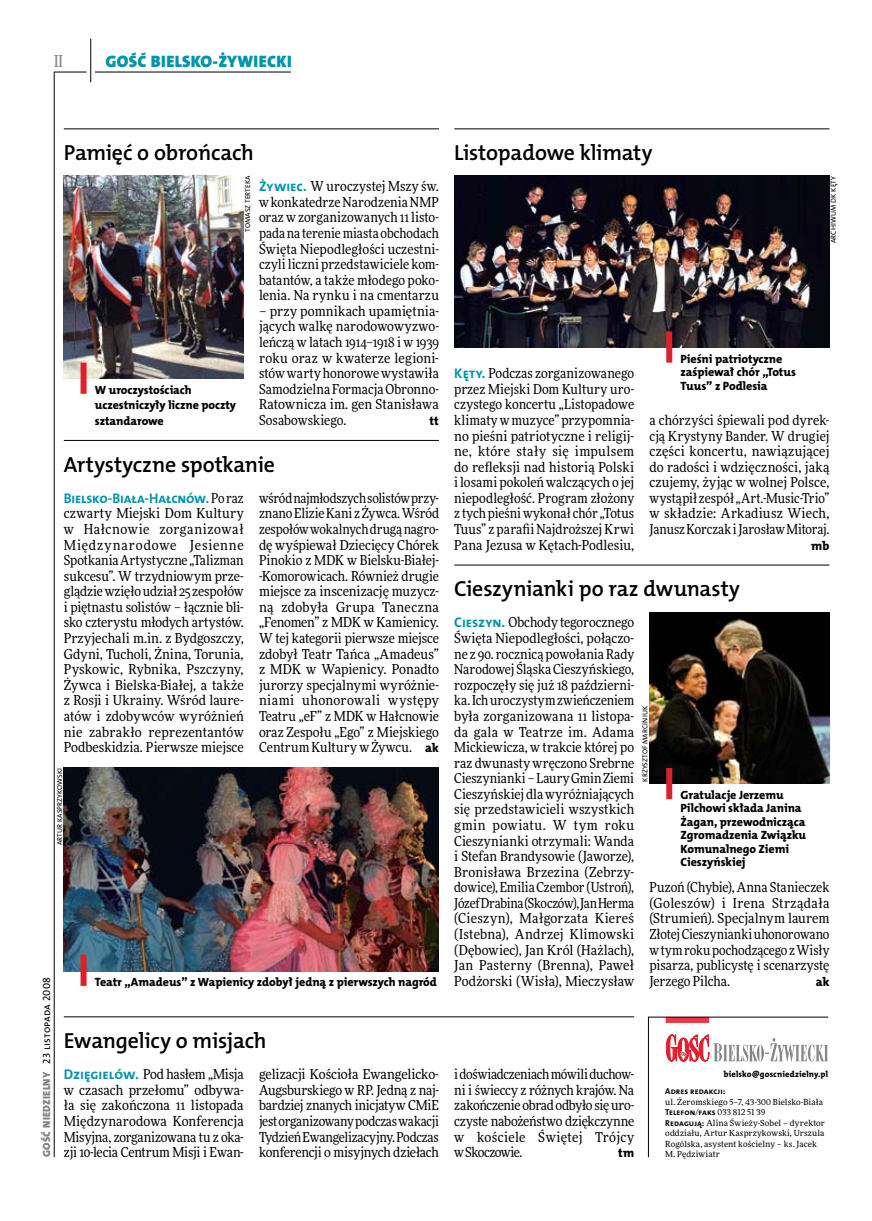
<style>
.page{position:relative;width:872px;height:1221px;background:#fff}
.page>*{position:absolute;margin:0;border:0;box-sizing:border-box;transform-origin:0 0}
.t1{font:21.9px "The Mix HP6 Se Bld";letter-spacing:-.01em;color:#000}
.t2{font:16.65px "The Mix HP9 Blk";letter-spacing:.02em;color:#0093aa}
.t3{font:500 16.5px "Freeday Narrow";color:#858486;scale:.9 1}
.t4{font:13.95px "The Mix HP7 Bld";letter-spacing:-.01em;color:#0093aa}
.t5{font:13.8px/15.6px "Freeday Narrow News";color:#000;text-align:justify}
.t6{font:12.45px "The Mix HP8 Ex Bld";color:#000}
.t7{font:12px/13.5px "The Mix HP8 Ex Bld";letter-spacing:-.005em;color:#000}
.t8{font:10.5px "The Mix HP5 Plain";letter-spacing:.015em;color:#000}
.t9{font:8.55px "The Mix HP7 Bld";letter-spacing:.005em;color:#000}
.t10{font:8.55px "The Mix HP8 Ex Bld";letter-spacing:.035em;color:#000}
.t11{font:8.4px/10.5px "Freeday News";letter-spacing:.01em;color:#000}
.t12{font:7.2px "The Mix HP5 Plain";letter-spacing:.015em;color:#000}
.s1{font-family:"The Mix HP7 Bld";font-size:13.95px;color:#0093aa}
.s2{font-family:"The Mix HP8 Ex Bld";font-size:12.45px}
.s3{font-family:"Freeday Narrow News";font-size:13.8px;color:#000}
.s4{font-family:"The Mix HP9 Blk";color:#858486}
.s5{font-family:"Freeday News";font-size:8.4px}
.s6{font-family:"The Mix HP7 Bld";font-size:8.55px}
</style>
<div class="page">
<hr style="left:54px;top:72px;width:1px;height:1085px;background:#000">
<hr style="left:90px;top:39px;width:1px;height:43px;background:#000">
<hr style="left:54px;top:72px;width:33px;height:1px;background:#000">
<hr style="left:95px;top:72px;width:196px;height:1px;background:#000">
<hr style="left:454px;top:564px;width:375px;height:1px;background:#000">
<img style="left:649px;top:612px;width:180px;height:171px">
<img style="left:64px;top:767px;width:375px;height:204px">
<div style="left:666px;top:768px;width:6px;height:31px;background:#df1f2a"></div>
<hr style="left:64px;top:1016px;width:570px;height:1px;background:#000">
<hr style="left:64px;top:129px;width:375px;height:1px;background:#000">
<hr style="left:64px;top:440px;width:375px;height:1px;background:#000">
<img style="left:64px;top:176px;width:180px;height:202px">
<div style="left:81px;top:362px;width:6px;height:32px;background:#df1f2a"></div>
<div style="left:81px;top:954px;width:6px;height:31px;background:#df1f2a"></div>
<hr style="left:454px;top:129px;width:375px;height:1px;background:#000">
<img style="left:454px;top:176px;width:375px;height:171px">
<div style="left:666px;top:331px;width:6px;height:31px;background:#df1f2a"></div>
<svg style="left:648px;top:1016px;width:180px;height:141px"></svg>
<p class="t3" style="left:54px;top:50px;width:11px">II</p>
<p class="t2" style="left:105px;top:50px;width:188px">GOŚĆ BIELSKO-ŻYWIECKI</p>
<h1 class="t1" style="left:64px;top:139px;width:192px">Pamięć o obrońcach</h1>
<h1 class="t1" style="left:454px;top:139px;width:200px">Listopadowe klimaty</h1>
<p class="t12" style="left:243px;top:232px;width:57px;rotate:-90deg">Tomasz Terteka</p>
<p class="t12" style="left:828px;top:243px;width:68px;rotate:-90deg">Archiwum DK Kęty</p>
<p class="t5" style="left:259px;top:178px;width:181px"><span class="s1">Żywiec.</span> W uroczystej Mszy św. w konkatedrze Narodzenia NMP oraz w zorganizowanych 11 listo&shy;pada na terenie miasta obchodach Święta Niepodległości uczestni&shy;czyli liczni przedstawiciele kom&shy;batantów, a także młodego poko&shy;lenia. Na rynku i na cmentarzu</p>
<p class="t5" style="left:259px;top:303px;width:181px">– przy pomnikach upamiętnia&shy;jących walkę narodowowyzwo&shy;leńczą w latach 1914–1918 i w 1939 roku oraz w kwaterze legioni&shy;stów warty honorowe wystawiła Samodzielna Formacja Obronno-Ratownicza im. gen Stanisława Sosabowskiego.</p>
<p class="t7" style="left:680px;top:352px;width:117px">Pieśni patriotyczne zaśpiewał chór „Totus<br>Tuus” z Podlesia</p>
<p class="t5" style="left:454px;top:365px;width:181px"><span class="s1">Kęty.</span> Podczas zorganizowanego przez Miejski Dom Kultury uro&shy;czystego koncertu „Listopadowe klimaty wmuzyce” przypomnia&shy;no pieśni patriotyczne i religij&shy;ne, które stały się impulsem do refleksji nad historią Polski i losami pokoleń walczących o jej niepodległość. Program złożony z tych pieśni wykonał chór „Totus Tuus” z parafii Najdroższej Krwi Pana Jezusa w Kętach-Podlesiu,</p>
<p class="t7" style="left:95px;top:382px;width:143px;line-height:15.6px">W uroczystościach uczestniczyły liczne poczty sztandarowe</p>
<p class="t5" style="left:649px;top:412px;width:181px">a chórzyści śpiewali pod dyrek&shy;cją Krystyny Bander. W drugiej części koncertu, nawiązującej do radości i wdzięczności, jaką czujemy, żyjąc w wolnej Polsce, wystąpił zespół „Art.-Music-Trio” w składzie: Arkadiusz Wiech, Janusz Korczak iJarosław Mitoraj.</p>
<p class="t6" style="left:811px;top:537px;width:20px">mb</p>
<p class="t6" style="left:429px;top:413px;width:11px">tt</p>
<h1 class="t1" style="left:64px;top:450px;width:213px">Artystyczne spotkanie</h1>
<p class="t5" style="left:259px;top:490px;width:182px">wśród najmłodszych solistów przy&shy;znano Elizie Kani zŻywca. Wśród zespołów wokalnych drugą nagro&shy;dę wyśpiewał Dziecięcy Chórek Pinokio z MDK w Bielsku-Białej--Komorowicach. Również drugie miejsce za inscenizację muzycz&shy;ną zdobyła Grupa Taneczna „Fenomen” z MDK w Kamienicy.<br>W tej kategorii pierwsze miejsce zdobył Teatr Tańca „Amadeus” z MDK w Wapienicy. Ponadto jurorzy specjalnymi wyróżnie&shy;niami uhonorowali występy Teatru „eF” z MDK w Hałcnowie oraz Zespołu „Ego” z Miejskiego Centrum Kultury w Żywcu. <span class="s2">ak</span></p>
<p class="t4" style="left:64px;top:489px;width:181px">Bielsko-Biała-Hałcnów. <span class="s3">Po raz</span></p>
<p class="t5" style="left:64px;top:505px;width:181px">czwarty Miejski Dom Kultury w Hałcnowie zorganizował Międzynarodowe Jesienne Spotkania Artystyczne „Talizman sukcesu”. W trzydniowym prze&shy;glądzie wzięło udział 25 zespołów i piętnastu solistów – łącznie bli&shy;sko czterystu młodych artystów.<br>Przyjechali m.in. z Bydgoszczy, Gdyni, Tucholi, Żnina, Torunia, Pyskowic, Rybnika, Pszczyny, Żywca i Bielska-Białej, a także z Rosji i Ukrainy. Wśród laure&shy;atów i zdobywców wyróżnień nie zabrakło reprezentantów Podbeskidzia. Pierwsze miejsce</p>
<h1 class="t1" style="left:454px;top:575px;width:287px">Cieszynianki po raz dwunasty</h1>
<p class="t5" style="left:454px;top:614px;width:181px"><span class="s1">Cieszyn.</span> Obchody tegorocznego Święta Niepodległości, połączo&shy;ne z 90. rocznicą powołania Rady Narodowej Śląska Cieszyńskiego, rozpoczęły się już 18 październi&shy;ka. Ich uroczystym zwieńczeniem była zorganizowana 11 listopa&shy;da gala w Teatrze im. Adama Mickiewicza, w trakcie której po raz dwunasty wręczono Srebrne Cieszynianki – Laury Gmin Ziemi Cieszyńskiej dla wyróżniających się przedstawicieli wszystkich gmin powiatu. W tym roku Cieszynianki otrzymali: Wanda i Stefan Brandysowie (Jaworze), Bronisława Brzezina (Zebrzy&shy;dowice), Emilia Czembor (Ustroń), Józef Drabina (Skoczów), Jan Herma (Cieszyn), Małgorzata Kiereś (Istebna), Andrzej Klimowski (Dębowiec), Jan Król (Hażlach), Jan Pasterny (Brenna), Paweł Podżorski (Wisła), Mieczysław</p>
<p class="t12" style="left:640px;top:781px;width:77px;rotate:-90deg">Krzysztof Marciniuk</p>
<p class="t12" style="left:55px;top:845px;width:79px;rotate:-90deg">Artur Kasprzykowski</p>
<p class="t7" style="left:680px;top:788px;width:127px">Gratulacje Jerzemu<br>Pilchowi składa Janina<br>Żagan, przewodnicząca<br>Zgromadzenia Związku<br>Komunalnego Ziemi<br>Cieszyńskiej</p>
<p class="t5" style="left:649px;top:879px;width:181px">Puzoń (Chybie), Anna Stanieczek (Goleszów) i Irena Strządała (Strumień). Specjalnym laurem Złotej Cieszynianki uhonorowano wtym roku pochodzącego zWisły pisarza, publicystę i scenarzystę Jerzego Pilcha.</p>
<p class="t6" style="left:815px;top:973px;width:16px">ak</p>
<p class="t7" style="left:95px;top:975px;width:344px">Teatr „Amadeus” z Wapienicy zdobył jedną z pierwszych nagród</p>
<p class="t8" style="left:40px;top:1156px;width:181px;rotate:-90deg"><span class="s4">GOŚĆ NIEDZIELNY</span> 23 listopada 2008</p>
<h1 class="t1" style="left:64px;top:1026px;width:204px">Ewangelicy o misjach</h1>
<p class="t5" style="left:64px;top:1066px;width:181px"><span class="s1">Dzięgielów.</span> Pod hasłem „Misja w czasach przełomu” odbywa&shy;ła się zakończona 11 listopada Międzynarodowa Konferencja Misyjna, zorganizowana tu z oka&shy;zji 10-lecia Centrum Misji i Ewan-</p>
<p class="t5" style="left:259px;top:1066px;width:181px">gelizacji Kościoła Ewangelicko-Augsburskiego w RP. Jedną z naj&shy;bardziej znanych inicjatyw CMiE jest organizowany podczas wakacji Tydzień Ewangelizacyjny. Podczas konferencji o misyjnych dziełach</p>
<p class="t5" style="left:454px;top:1066px;width:181px">idoświadczeniach mówili duchow&shy;ni i świeccy z różnych krajów. Na zakończenie obrad odbyło się uro&shy;czyste nabożeństwo dziękczynne w kościele Świętej Trójcy wSkoczowie.</p>
<p class="t10" style="left:724px;top:1068px;width:106px">bielsko@goscniedzielny.pl</p>
<p class="t9" style="left:665px;top:1085px;width:62px">Adres redakcji:</p>
<p class="t11" style="left:665px;top:1096px;width:159px">ul. Żeromskiego 5–7, 43-300 Bielsko-Biała</p>
<p class="t9" style="left:665px;top:1106px;width:101px">Telefon<span class="s5">/</span>faks <span class="s5">033 812 51 39</span></p>
<p class="t11" style="left:665px;top:1117px;width:161px"><span class="s6">Redagują:</span> Alina Świeży-Sobel – dyrektor oddziału, Artur Kasprzykowski, Urszula Rogólska, asystent kościelny – ks. Jacek M. Pędziwiatr</p>
<p class="t6" style="left:618px;top:1144px;width:18px">tm</p>
</div>
